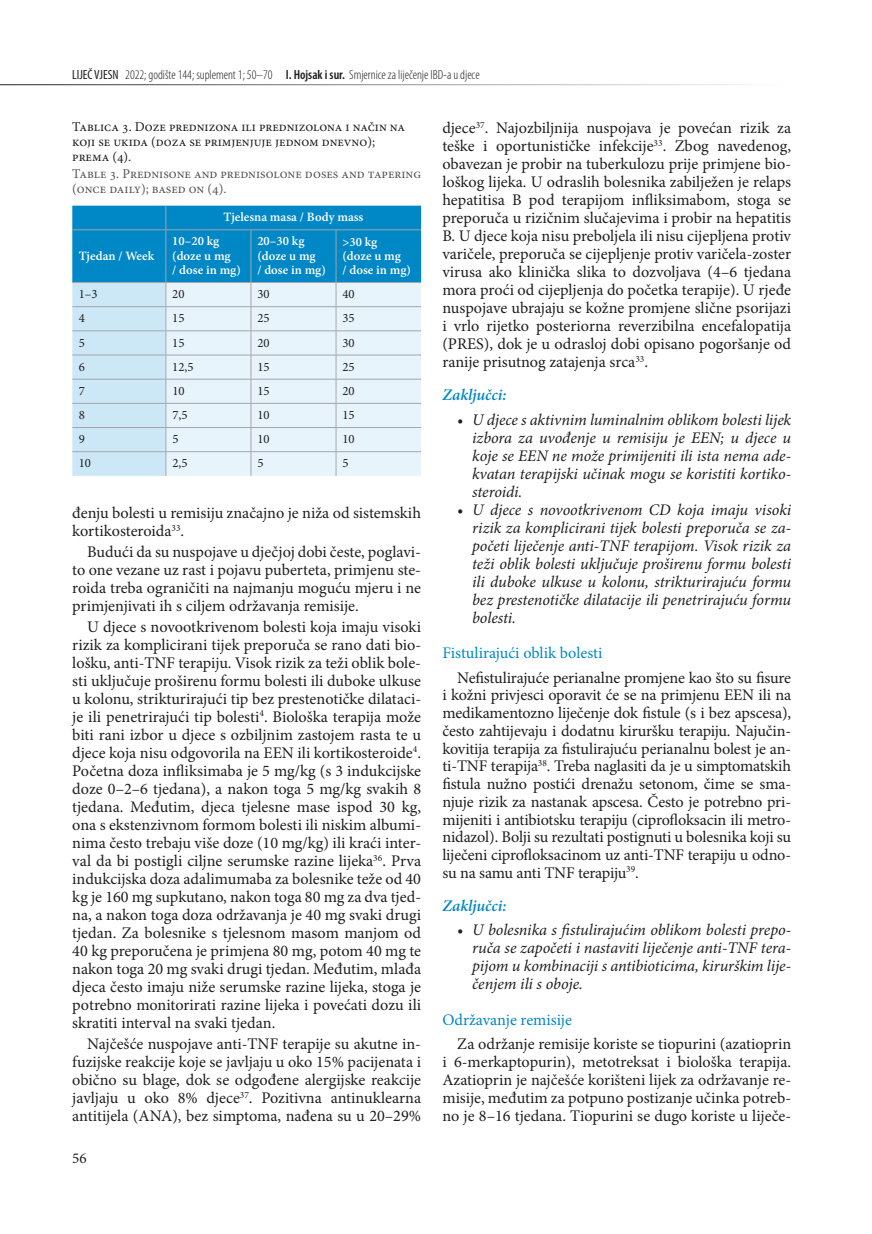
<style>
.page{position:relative;width:872px;height:1234px;background:#fff}
.page>*{position:absolute;margin:0;border:0;box-sizing:border-box;transform-origin:0 0}
.t1{font:16.2px/18px "Minion Pro";color:#1f1e1f;text-align:justify}
.t2{font:italic 16.2px/18px "Minion Pro";letter-spacing:-.01em;color:#1f1e1f;text-align:justify}
.t3{font:16.2px "Minion Pro";color:#0087c5}
.t4{font:italic 600 16.2px "Minion Pro";letter-spacing:-.005em;color:#0087c5}
.t5{font:15px "Minion Pro";color:#1f1e1f}
.t6{font:13.5px/15px "Minion Pro";color:#1f1e1f}
.t7{font:13.5px/15px "Minion Pro";color:#565557}
.t8{font:300 condensed 13.2px "Myriad Pro";color:#1f1e1f}
.t9{font:600 12.75px/14.2px "Minion Pro";color:#fff}
.t10{font:12.75px "Minion Pro";color:#1f1e1f}
.s1{font-weight:400}
.s2{font-weight:600}
</style>
<div class="page">
<hr style="left:0;top:84px;width:791px;height:1px;background:#1f1e1f">
<svg style="left:72px;top:205px;width:349px;height:271px;background:#a0d0e8"></svg>
<p class="t8" style="left:72px;top:67px;width:409px"><span class="s1">LIJEČ VJESN</span> 2022; godište 144; suplement 1; 50–70 <span class="s2">I. Hojsak i sur.</span> Smjernice za liječenje IBD-a u djece</p>
<p class="t6" style="left:72px;top:119px;width:334px">Tablica 3. Doze prednizona ili prednizolona i način na koji se ukida (doza se primjenjuje jednom dnevno); prema (4).</p>
<p class="t7" style="left:72px;top:166px;width:350px">Table 3. Prednisone and prednisolone doses and tapering (once daily); based on (4).</p>
<p class="t9" style="left:223px;top:210px;width:141px">Tjelesna masa / Body mass</p>
<p class="t9" style="left:79px;top:248px;width:77px">Tjedan / Week</p>
<p class="t9" style="left:172px;top:234px;width:70px">10–20 kg (doze u mg<br>/ dose in mg)</p>
<p class="t9" style="left:257px;top:234px;width:70px">20–30 kg (doze u mg<br>/ dose in mg)</p>
<p class="t9" style="left:342px;top:234px;width:70px">&gt;30 kg<br>(doze u mg<br>/ dose in mg)</p>
<p class="t10" style="left:79px;top:285px;width:20px">1–3</p>
<p class="t10" style="left:172px;top:285px;width:14px">20</p>
<p class="t10" style="left:257px;top:285px;width:14px">30</p>
<p class="t10" style="left:342px;top:285px;width:14px">40</p>
<p class="t10" style="left:79px;top:310px;width:8px">4</p>
<p class="t10" style="left:172px;top:310px;width:14px">15</p>
<p class="t10" style="left:257px;top:310px;width:14px">25</p>
<p class="t10" style="left:342px;top:310px;width:14px">35</p>
<p class="t10" style="left:79px;top:334px;width:8px">5</p>
<p class="t10" style="left:172px;top:334px;width:14px">15</p>
<p class="t10" style="left:257px;top:334px;width:14px">20</p>
<p class="t10" style="left:342px;top:334px;width:14px">30</p>
<p class="t10" style="left:79px;top:358px;width:8px">6</p>
<p class="t10" style="left:172px;top:358px;width:23px">12,5</p>
<p class="t10" style="left:257px;top:358px;width:14px">15</p>
<p class="t10" style="left:342px;top:358px;width:14px">25</p>
<p class="t10" style="left:79px;top:382px;width:8px">7</p>
<p class="t10" style="left:172px;top:382px;width:14px">10</p>
<p class="t10" style="left:257px;top:382px;width:14px">15</p>
<p class="t10" style="left:342px;top:382px;width:14px">20</p>
<p class="t10" style="left:79px;top:406px;width:8px">8</p>
<p class="t10" style="left:172px;top:406px;width:17px">7,5</p>
<p class="t10" style="left:257px;top:406px;width:14px">10</p>
<p class="t10" style="left:342px;top:406px;width:14px">15</p>
<p class="t10" style="left:79px;top:430px;width:8px">9</p>
<p class="t10" style="left:172px;top:430px;width:8px">5</p>
<p class="t10" style="left:257px;top:430px;width:14px">10</p>
<p class="t10" style="left:342px;top:430px;width:14px">10</p>
<p class="t10" style="left:79px;top:454px;width:14px">10</p>
<p class="t10" style="left:172px;top:454px;width:17px">2,5</p>
<p class="t10" style="left:257px;top:454px;width:8px">5</p>
<p class="t10" style="left:342px;top:454px;width:8px">5</p>
<p class="t1" style="left:72px;top:504px;width:350px">đenju bolesti u remisiju značajno je niža od sistemskih kortikosteroida<sup>33</sup>.</p>
<p class="t1" style="left:72px;top:542px;width:350px;text-indent:15px">Budući da su nuspojave u dječjoj dobi česte, poglavi&shy;to one vezane uz rast i pojavu puberteta, primjenu ste&shy;roida treba ograničiti na najmanju moguću mjeru i ne primjenjivati ih s ciljem održavanja remisije.</p>
<p class="t1" style="left:72px;top:617px;width:350px;text-indent:15px">U djece s novootkrivenom bolesti koja imaju visoki rizik za komplicirani tijek preporuča se rano dati bio&shy;lošku, anti-TNF terapiju. Visok rizik za teži oblik bole&shy;sti uključuje proširenu formu bolesti ili duboke ulkuse u kolonu, strikturirajući tip bez prestenotičke dilataci&shy;je ili penetrirajući tip bolesti<sup>4</sup>. Biološka terapija može biti rani izbor u djece s ozbiljnim zastojem rasta te u djece koja nisu odgovorila na EEN ili kortikosteroide<sup>4</sup>.<br>Početna doza infliksimaba je 5 mg/kg (s 3 indukcijske doze 0–2–6 tjedana), a nakon toga 5 mg/kg svakih 8 tjedana. Međutim, djeca tjelesne mase ispod 30 kg, ona s ekstenzivnom formom bolesti ili niskim albumi&shy;nima često trebaju više doze (10 mg/kg) ili kraći inter&shy;val da bi postigli ciljne serumske razine lijeka<sup>36</sup>. Prva indukcijska doza adalimumaba za bolesnike teže od 40 kg je 160 mg supkutano, nakon toga 80 mg za dva tjed&shy;na, a nakon toga doza održavanja je 40 mg svaki drugi tjedan. Za bolesnike s tjelesnom masom manjom od 40 kg preporučena je primjena 80 mg, potom 40 mg te nakon toga 20 mg svaki drugi tjedan. Međutim, mlađa djeca često imaju niže serumske razine lijeka, stoga je potrebno monitorirati razine lijeka i povećati dozu ili skratiti interval na svaki tjedan.</p>
<p class="t1" style="left:72px;top:1034px;width:350px;text-indent:15px">Najčešće nuspojave anti-TNF terapije su akutne in&shy;fuzijske reakcije koje se javljaju u oko 15% pacijenata i obično su blage, dok se odgođene alergijske reakcije javljaju u oko 8% djece<sup>37</sup>. Pozitivna antinuklearna antitijela (ANA), bez simptoma, nađena su u 20–29%</p>
<p class="t5" style="left:72px;top:1147px;width:16px">56</p>
<p class="t1" style="left:442px;top:119px;width:350px">djece<sup>37</sup>. Najozbiljnija nuspojava je povećan rizik za teške i oportunističke infekcije<sup>33</sup>. Zbog navedenog, obavezan je probir na tuberkulozu prije primjene bio&shy;loškog lijeka. U odraslih bolesnika zabilježen je relaps hepatitisa B pod terapijom infliksimabom, stoga se preporuča u rizičnim slučajevima i probir na hepatitis B. U djece koja nisu preboljela ili nisu cijepljena protiv varičele, preporuča se cijepljenje protiv varičela-zoster virusa ako klinička slika to dozvoljava (4–6 tjedana mora proći od cijepljenja do početka terapije). U rjeđe nuspojave ubrajaju se kožne promjene slične psorijazi i vrlo rijetko posteriorna reverzibilna encefalopatija (PRES), dok je u odrasloj dobi opisano pogoršanje od ranije prisutnog zatajenja srca<sup>33</sup>.</p>
<p class="t4" style="left:442px;top:383px;width:66px">Zaključci:</p>
<p class="t2" style="left:472px;top:410px;width:320px;text-indent:-15px">• U djece s aktivnim luminalnim oblikom bolesti lijek izbora za uvođenje u remisiju je EEN; u djece u koje se EEN ne može primijeniti ili ista nema ade&shy;kvatan terapijski učinak mogu se koristiti kortiko&shy;steroidi.</p>
<p class="t2" style="left:472px;top:501px;width:320px;text-indent:-15px">• U djece s novootkrivenom CD koja imaju visoki rizik za komplicirani tijek bolesti preporuča se za&shy;početi liječenje anti-TNF terapijom. Visok rizik za teži oblik bolesti uključuje proširenu formu bolesti ili duboke ulkuse u kolonu, strikturirajuću formu bez prestenotičke dilatacije ili penetrirajuću formu bolesti.</p>
<p class="t3" style="left:442px;top:642px;width:162px">Fistulirajući oblik bolesti</p>
<p class="t1" style="left:442px;top:668px;width:350px;text-align:left;text-indent:15px">Nefistulirajuće perianalne promjene kao što su fisure i kožni privjesci oporavit će se na primjenu EEN ili na medikamentozno liječenje dok fistule (s i bez apscesa), često zahtijevaju i dodatnu kiruršku terapiju. Najučin&shy;kovitija terapija za fistulirajuću perianalnu bolest je an&shy;ti-TNF terapija<sup>38</sup>. Treba naglasiti da je u simptomatskih fistula nužno postići drenažu setonom, čime se sma&shy;njuje rizik za nastanak apscesa. Često je potrebno pri&shy;mijeniti i antibiotsku terapiju (ciprofloksacin ili metro&shy;nidazol). Bolji su rezultati postignuti u bolesnika koji su liječeni ciprofloksacinom uz anti-TNF terapiju u odno&shy;su na samu anti TNF terapiju<sup>39</sup>.</p>
<p class="t4" style="left:442px;top:894px;width:66px">Zaključci:</p>
<p class="t2" style="left:472px;top:920px;width:320px;text-indent:-15px">• U bolesnika s fistulirajućim oblikom bolesti prepo&shy;ruča se započeti i nastaviti liječenje anti-TNF tera&shy;pijom u kombinaciji s antibioticima, kirurškim lije&shy;čenjem ili s oboje.</p>
<p class="t3" style="left:442px;top:1008px;width:131px">Održavanje remisije</p>
<p class="t1" style="left:442px;top:1034px;width:350px;text-indent:15px">Za održanje remisije koriste se tiopurini (azatioprin i 6-merkaptopurin), metotreksat i biološka terapija.<br>Azatioprin je najčešće korišteni lijek za održavanje re&shy;misije, međutim za potpuno postizanje učinka potreb&shy;no je 8–16 tjedana. Tiopurini se dugo koriste u liječe-</p>
</div>
